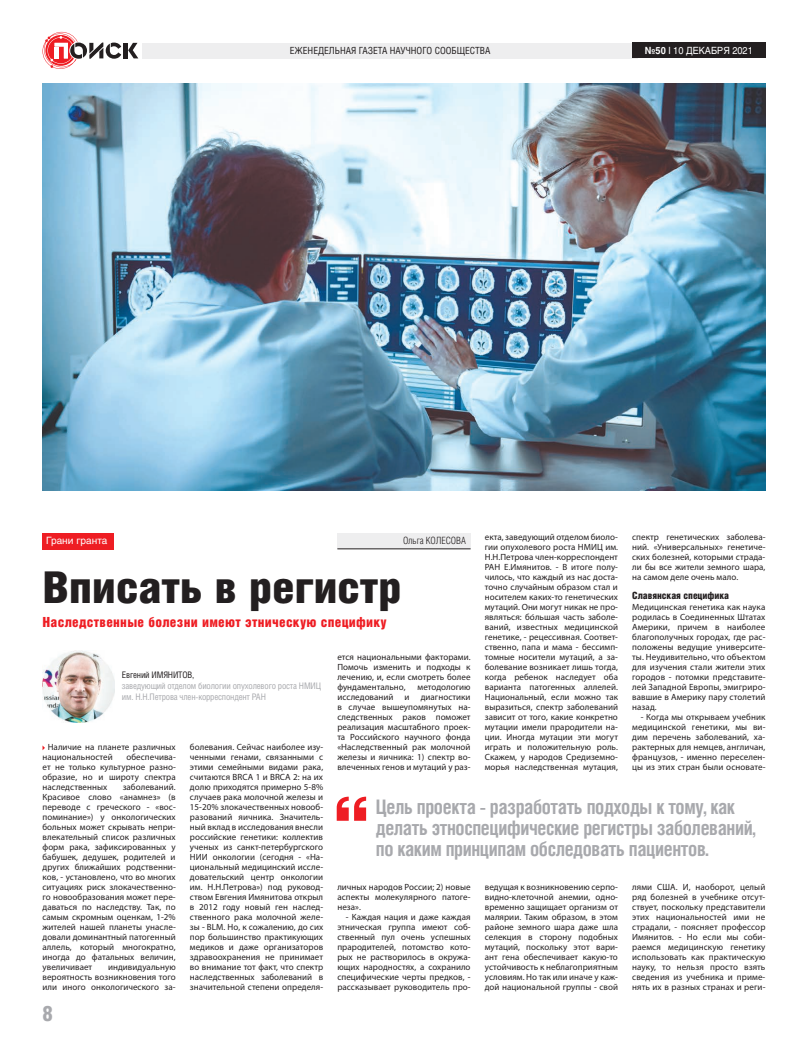
<style>
.page{position:relative;width:808px;height:1049px;background:#fff}
.page>*{position:absolute;margin:0;border:0;box-sizing:border-box;transform-origin:0 0}
.t1{font:44px "Helios Cond Black C";letter-spacing:-.01em;color:#231f20;scale:1.1 1}
.t2{font:21.1px "Helios Cond Black C";color:#a8a9ad}
.t3{font:700 20px/21px "Helios Cond C";letter-spacing:-.02em;color:#a8a9ad;scale:.96 1}
.t4{font:14px "Helios Cond Black C";letter-spacing:.02em;color:#ee1d23}
.t5{font:10px "Helios Cond Black C";letter-spacing:-.005em;color:#231f20}
.t6{font:10px "Helios Cond Light C";color:#231f20}
.t7{font:10px "Helios C";color:#fff}
.t8{font:9.8px "Helios Cond C";color:#231f20}
.t9{font:9.8px "Helios C";color:#fff;scale:.93 1}
.t10{font:9px/10px "Myriad Pro";letter-spacing:.005em;color:#231f20;text-align:justify}
.t11{font:9px/11px "Helios Cond C";letter-spacing:-.02em;color:#a8a9ad}
.t12{font:9px "Helios Cond C";letter-spacing:-.02em;color:#231f20}
.s1{font-weight:700}
.s2{font-family:"Bodoni C"}
</style>
<div class="page">
<hr style="left:124px;top:43px;width:4px;height:15px;background:#231f20">
<svg style="left:128px;top:43px;width:10px;height:15px"></svg>
<svg style="left:43px;top:32px;width:78px;height:37px"></svg>
<div style="left:142px;top:43px;width:496px;height:16px;background:#eeeeef"></div>
<div style="left:632px;top:43px;width:133px;height:15px;background:#231f20"></div>
<div style="left:43px;top:533px;width:71px;height:16px;background:#ee1d23"></div>
<div style="left:337px;top:533px;width:133px;height:16px;background:#eeeeef"></div>
<hr style="left:337px;top:549px;width:134px;height:1px;background:#231f20">
<svg style="left:337px;top:797px;width:29px;height:24px"></svg>
<img style="left:43px;top:650px;width:71px;height:72px">
<img style="left:43px;top:84px;width:722px;height:406px">
<p class="t8" style="left:290px;top:45px;width:202px">ЕЖЕНЕДЕЛЬНАЯ ГАЗЕТА НАУЧНОГО СООБЩЕСТВА</p>
<p class="t9" style="left:645px;top:44px;width:118px"><span class="s1">№50</span> I 10 ДЕКАБРЯ 2021</p>
<p class="t10" style="left:632px;top:532px;width:135px">спектр генетических заболева&shy;ний. «Универсальных» генетиче&shy;ских болезней, которыми страда&shy;ли бы все жители земного шара, на самом деле очень мало.</p>
<p class="t5" style="left:632px;top:590px;width:98px">Славянская специфика</p>
<p class="t10" style="left:632px;top:602px;width:135px">Медицинская генетика как наука родилась в Соединенных Штатах Америки, причем в наиболее благополучных городах, где рас&shy;положены ведущие университе&shy;ты. Неудивительно, что объектом для изучения стали жители этих городов - потомки представите&shy;лей Западной Европы, эмигриро&shy;вавшие в Америку пару столетий назад.</p>
<p class="t10" style="left:632px;top:712px;width:135px;text-indent:9px">- Когда мы открываем учебник медицинской генетики, мы ви&shy;дим перечень заболеваний, ха&shy;рактерных для немцев, англичан, французов, - именно переселен&shy;цы из этих стран были основате-</p>
<p class="t10" style="left:485px;top:532px;width:135px">екта, заведующий отделом биоло&shy;гии опухолевого роста НМИЦ им.<br>Н.Н.Петрова член-корреспондент РАН Е.Имянитов. - В итоге полу&shy;чилось, что каждый из нас доста&shy;точно случайным образом стал и носителем каких-то генетических мутаций. Они могут никак не про&shy;являться: бо<span class="s2">-</span>льшая часть заболе&shy;ваний, известных медицинской генетике, - рецессивная. Соответ&shy;ственно, папа и мама - бессимп&shy;томные носители мутаций, а за&shy;болевание возникает лишь тогда, когда ребенок наследует оба варианта патогенных аллелей.<br>Национальный, если можно так выразиться, спектр заболеваний зависит от того, какие конкретно мутации имели прародители на&shy;ции. Иногда мутации эти могут играть и положительную роль.<br>Скажем, у народов Средиземно&shy;морья наследственная мутация,</p>
<p class="t7" style="left:46px;top:534px;width:63px">Грани гранта</p>
<p class="t6" style="left:403px;top:535px;width:64px">Ольга КОЛЕСОВА</p>
<h1 class="t1" style="left:43px;top:562px;width:328px">Вписать в регистр</h1>
<h3 class="t4" style="left:43px;top:614px;width:346px">Наследственные болезни имеют этническую специфику</h3>
<p class="t10" style="left:337px;top:652px;width:135px">ется национальными факторами.<br>Помочь изменить и подходы к лечению, и, если смотреть более фундаментально,</p>
<p class="t12" style="left:122px;top:670px;width:74px">Евгений ИМЯНИТОВ,</p>
<p class="t11" style="left:122px;top:680px;width:201px">заведующий отделом биологии опухолевого роста НМИЦ им. Н.Н.Петрова член-корреспондент РАН</p>
<p class="t10" style="left:337px;top:682px;width:135px;text-indent:80px">методологию исследований и диагностики в случае вышеупомянутых на&shy;следственных раков поможет реализация масштабного проек&shy;та Российского научного фонда «Наследственный рак молочной железы и яичника: 1) спектр во&shy;влеченных генов и мутаций у раз-</p>
<p class="t10" style="left:190px;top:742px;width:135px">болевания. Сейчас наиболее изу&shy;ченными генами, связанными с этими семейными видами рака, считаются BRCA 1 и BRCA 2: на их долю приходятся примерно 5-8% случаев рака молочной железы и 15-20% злокачественных новооб&shy;разований яичника. Значитель&shy;ный вклад в исследования внесли российские генетики: коллектив ученых из санкт-петербургского НИИ онкологии (сегодня - «На&shy;циональный медицинский иссле&shy;довательский центр онкологии им. Н.Н.Петрова») под руковод&shy;ством Евгения Имянитова открыл в 2012 году новый ген наслед&shy;ственного рака молочной желе&shy;зы - BLM. Но, к сожалению, до сих пор большинство практикующих медиков и даже организаторов здравоохранения не принимает во внимание тот факт, что спектр наследственных заболеваний в значительной степени определя-</p>
<p class="t10" style="left:43px;top:742px;width:135px;text-indent:5px">Наличие на планете различных национальностей</p>
<p class="t10" style="left:43px;top:752px;width:135px;text-indent:84px">обеспечива&shy;ет не только культурное разно&shy;образие, но и широту спектра наследственных</p>
<p class="t10" style="left:43px;top:782px;width:135px;text-indent:80px">заболеваний.<br>Красивое слово «анамнез» (в переводе с греческого - «вос&shy;поминание») у онкологических больных может скрывать непри&shy;влекательный список различных форм рака, зафиксированных у бабушек, дедушек, родителей и других ближайших родственни&shy;ков, - установлено, что во многих ситуациях риск злокачественно&shy;го новообразования может пере&shy;даваться по наследству. Так, по самым скромным оценкам, 1-2% жителей нашей планеты унасле&shy;довали доминантный патогенный аллель, который многократно, иногда до фатальных величин, увеличивает</p>
<h3 class="t3" style="left:376px;top:795px;width:397px">Цель проекта - разработать подходы к тому, как делать этноспецифические регистры заболеваний, по каким принципам обследовать пациентов.</h3>
<p class="t10" style="left:632px;top:882px;width:135px">лями США. И, наоборот, целый ряд болезней в учебнике отсут&shy;ствует, поскольку представители этих национальностей ими не страдали, - поясняет профессор Имянитов. - Но если мы соби&shy;раемся медицинскую генетику использовать как практическую науку, то нельзя просто взять сведения из учебника и приме&shy;нять их в разных странах и реги-</p>
<p class="t10" style="left:337px;top:882px;width:135px">личных народов России; 2) новые аспекты молекулярного патоге&shy;неза».</p>
<p class="t10" style="left:337px;top:912px;width:135px;text-indent:9px">- Каждая нация и даже каждая этническая группа имеют соб&shy;ственный пул очень успешных прародителей, потомство кото&shy;рых не растворилось в окружа&shy;ющих народностях, а сохранило специфические черты предков, - рассказывает руководитель про-</p>
<p class="t10" style="left:485px;top:882px;width:135px">ведущая к возникновению серпо&shy;видно-клеточной анемии, одно&shy;временно защищает организм от малярии. Таким образом, в этом районе земного шара даже шла селекция в сторону подобных мутаций, поскольку этот вари&shy;ант гена обеспечивает какую-то устойчивость к неблагоприятным условиям. Но так или иначе у каж&shy;дой национальной группы - свой</p>
<p class="t10" style="left:43px;top:962px;width:135px;text-indent:66px">индивидуальную вероятность возникновения того или иного онкологического за-</p>
<h2 class="t2" style="left:43px;top:1001px;width:12px">8</h2>
</div>
